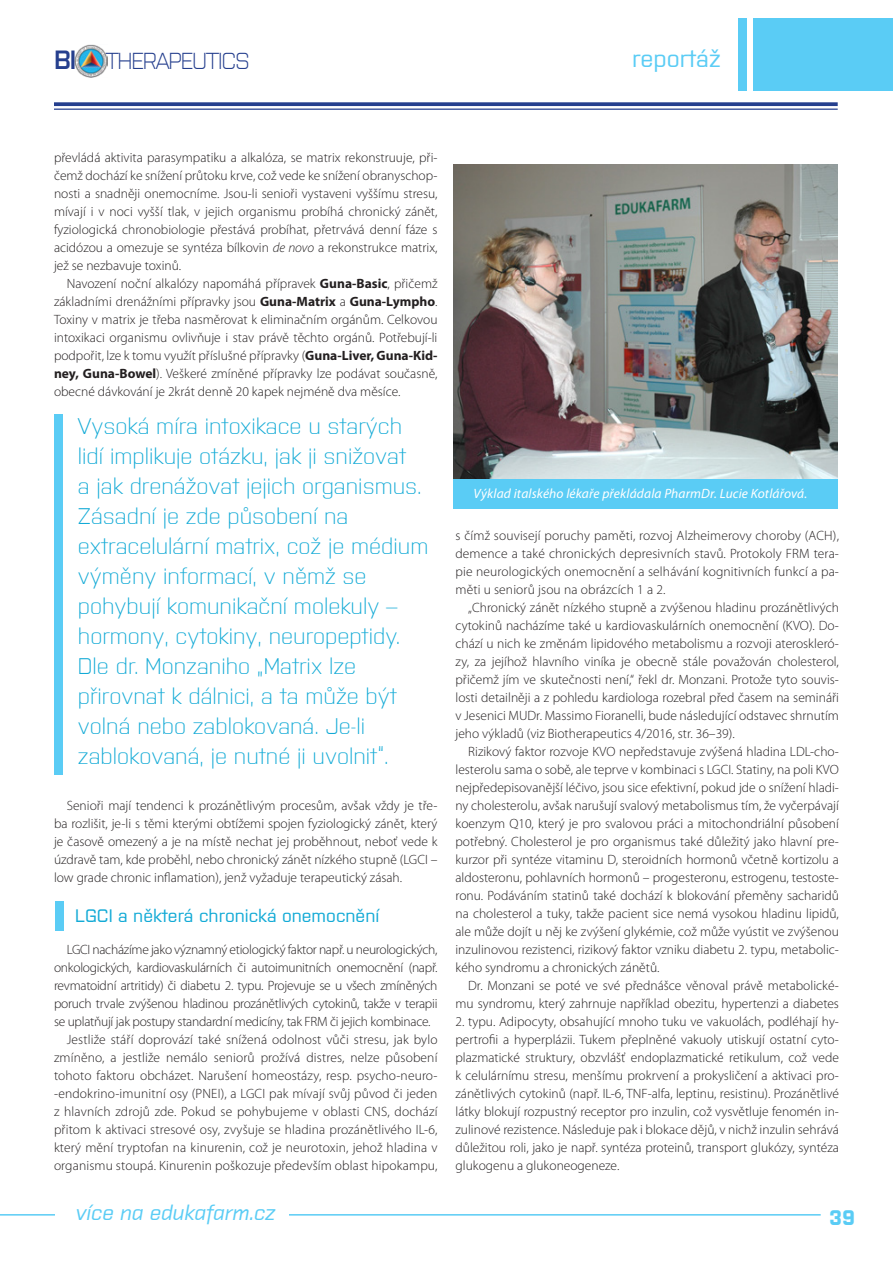
<style>
.page{position:relative;width:893px;height:1263px;background:#fff}
.page>*{position:absolute;margin:0;border:0;box-sizing:border-box;transform-origin:0 0}
.t1{font:500 24px "Purista";color:#5accf5}
.t2{font:300 22.95px "Purista";letter-spacing:-.05em;color:#253f8e}
.MEZITITULKY{font:300 22.5px/30px "Purista";color:#13aad6}
.t3{font:italic 500 21px "Purista";color:#5accf5}
.t4{font:700 21px "Purista";color:#5accf5}
.MEZITITULKY-2{font:500 18px "Purista";color:#13aad6}
.HLAVNÍ_TEXT{font:300 13.5px/18px "Myriad Pro";color:#231f20;text-align:justify}
.otazka_medi{font:italic 13.5px "Myriad Pro";letter-spacing:.01em;color:#fff}
.s1{font-weight:600;font-size:26.25px}
.s2{font-style:italic}
.s3{font-weight:700}
</style>
<div class="page">
<div style="left:753px;top:18px;width:140px;height:72px;background:#5accf5"></div>
<div style="left:738px;top:18px;width:8px;height:72px;background:#5accf5"></div>
<svg style="left:54px;top:102px;width:784px;height:4px;background:#354d96"></svg>
<hr style="left:54px;top:109px;width:784px;height:1px;background:#253f8e">
<img style="left:75px;top:45px;width:32px;height:32px">
<hr style="left:0;top:1214px;width:821px;height:1px;background:#5accf5">
<div style="left:55px;top:1191px;width:234px;height:49px;background:#fff"></div>
<div style="left:55px;top:415px;width:8px;height:360px;background:#5accf5"></div>
<img style="left:454px;top:164px;width:384px;height:315px">
<div style="left:454px;top:479px;width:384px;height:30px;background:#5accf5"></div>
<div style="left:55px;top:901px;width:9px;height:30px;background:#5accf5"></div>
<h2 class="t2" style="left:54px;top:44px;width:197px"><span class="s1">BI</span> THERAPEUTICS</h2>
<p class="t1" style="left:632px;top:41px;width:90px">reportáž</p>
<p class="HLAVNÍ_TEXT" style="left:54px;top:149px;width:385px">převládá aktivita parasympatiku a alkalóza, se matrix rekonstruuje, při&shy;čemž dochází ke snížení průtoku krve, což vede ke snížení obranyschop&shy;nosti a snadněji onemocníme. Jsou-li senioři vystaveni vyššímu stresu, mívají i v noci vyšší tlak, v jejich organismu probíhá chronický zánět, fyziologická chronobiologie přestává probíhat, přetrvává denní fáze s acidózou a omezuje se syntéza bílkovin <span class="s2">de novo</span> a rekonstrukce matrix, jež se nezbavuje toxinů.</p>
<p class="HLAVNÍ_TEXT" style="left:54px;top:275px;width:385px;text-indent:13px">Navození noční alkalózy napomáhá přípravek <span class="s3">Guna-Basic</span>, přičemž základními drenážními přípravky jsou <span class="s3">Guna-Matrix</span> a <span class="s3">Guna-Lympho</span>.<br>Toxiny v matrix je třeba nasměrovat k eliminačním orgánům. Celkovou intoxikaci organismu ovlivňuje i stav právě těchto orgánů. Potřebují-li podpořit, lze k tomu využít příslušné přípravky (<span class="s3">Guna-Liver, Guna-Kid&shy;ney, Guna-Bowel</span>). Veškeré zmíněné přípravky lze podávat současně, obecné dávkování je 2krát denně 20 kapek nejméně dva měsíce.</p>
<p class="MEZITITULKY" style="left:78px;top:409px;width:352px">Vysoká míra intoxikace u starých lidí implikuje otázku, jak ji snižovat<br>a jak drenážovat jejich organismus.<br>Zásadní je zde působení na extracelulární matrix, což je médium výměny informací, v němž se pohybují komunikační molekuly – hormony, cytokiny, neuropeptidy.<br>Dle dr. Monzaniho „Matrix lze přirovnat k dálnici, a ta může být volná nebo zablokovaná. Je-li zablokovaná, je nutné ji uvolnit“.</p>
<p class="HLAVNÍ_TEXT" style="left:54px;top:797px;width:385px;text-indent:13px">Senioři mají tendenci k prozánětlivým procesům, avšak vždy je tře&shy;ba rozlišit, je-li s těmi kterými obtížemi spojen fyziologický zánět, který je časově omezený a je na místě nechat jej proběhnout, neboť vede k úzdravě tam, kde proběhl, nebo chronický zánět nízkého stupně (LGCI – low grade chronic inflamation), jenž vyžaduje terapeutický zásah.</p>
<p class="MEZITITULKY-2" style="left:75px;top:902px;width:306px">LGCI a některá chronická onemocnění</p>
<p class="HLAVNÍ_TEXT" style="left:54px;top:941px;width:385px;text-indent:13px">LGCI nacházíme jako významný etiologický faktor např. u neurologických, onkologických, kardiovaskulárních či autoimunitních onemocnění (např. revmatoidní artritidy) či diabetu 2. typu. Projevuje se u všech zmíněných poruch trvale zvýšenou hladinou prozánětlivých cytokinů, takže v terapii se uplatňují jak postupy standardní medicíny, tak FRM či jejich kombinace.</p>
<p class="HLAVNÍ_TEXT" style="left:54px;top:1031px;width:385px;text-indent:13px">Jestliže stáří doprovází také snížená odolnost vůči stresu, jak bylo zmíněno, a jestliže nemálo seniorů prožívá distres, nelze působení tohoto faktoru obcházet. Narušení homeostázy, resp. psycho-neuro--endokrino-imunitní osy (PNEI), a LGCI pak mívají svůj původ či jeden z hlavních zdrojů zde. Pokud se pohybujeme v oblasti CNS, dochází přitom k aktivaci stresové osy, zvyšuje se hladina prozánětlivého IL-6, který mění tryptofan na kinurenin, což je neurotoxin, jehož hladina v organismu stoupá. Kinurenin poškozuje především oblast hipokampu,</p>
<p class="otazka_medi" style="left:474px;top:485px;width:335px">Výklad italského lékaře překládala PharmDr. Lucie Kotlářová.</p>
<p class="HLAVNÍ_TEXT" style="left:455px;top:527px;width:385px">s čímž souvisejí poruchy paměti, rozvoj Alzheimerovy choroby (ACH), demence a také chronických depresivních stavů. Protokoly FRM tera&shy;pie neurologických onemocnění a selhávání kognitivních funkcí a pa&shy;měti u seniorů jsou na obrázcích 1 a 2.</p>
<p class="HLAVNÍ_TEXT" style="left:455px;top:599px;width:385px;text-indent:13px">„Chronický zánět nízkého stupně a zvýšenou hladinu prozánětlivých cytokinů nacházíme také u kardiovaskulárních onemocnění (KVO). Do&shy;chází u nich ke změnám lipidového metabolismu a rozvoji ateroskleró&shy;zy, za jejíhož hlavního viníka je obecně stále považován cholesterol, přičemž jím ve skutečnosti není,“ řekl dr. Monzani. Protože tyto souvis&shy;losti detailněji a z pohledu kardiologa rozebral před časem na semináři v Jesenici MUDr. Massimo Fioranelli, bude následující odstavec shrnutím jeho výkladů (viz Biotherapeutics 4/2016, str. 36–39).</p>
<p class="HLAVNÍ_TEXT" style="left:455px;top:743px;width:385px;text-indent:13px">Rizikový faktor rozvoje KVO nepředstavuje zvýšená hladina LDL-cho&shy;lesterolu sama o sobě, ale teprve v kombinaci s LGCI. Statiny, na poli KVO nejpředepisovanější léčivo, jsou sice efektivní, pokud jde o snížení hladi&shy;ny cholesterolu, avšak narušují svalový metabolismus tím, že vyčerpávají koenzym Q10, který je pro svalovou práci a mitochondriální působení potřebný. Cholesterol je pro organismus také důležitý jako hlavní pre&shy;kurzor při syntéze vitaminu D, steroidních hormonů včetně kortizolu a aldosteronu, pohlavních hormonů – progesteronu, estrogenu, testoste&shy;ronu. Podáváním statinů také dochází k blokování přeměny sacharidů na cholesterol a tuky, takže pacient sice nemá vysokou hladinu lipidů, ale může dojít u něj ke zvýšení glykémie, což může vyústit ve zvýšenou inzulinovou rezistenci, rizikový faktor vzniku diabetu 2. typu, metabolic&shy;kého syndromu a chronických zánětů.</p>
<p class="HLAVNÍ_TEXT" style="left:455px;top:977px;width:385px;text-align:right">Dr. Monzani se poté ve své přednášce věnoval právě metabolické&shy;mu syndromu, který zahrnuje například obezitu, hypertenzi a diabetes</p>
<p class="HLAVNÍ_TEXT" style="left:455px;top:1013px;width:385px">2. typu. Adipocyty, obsahující mnoho tuku ve vakuolách, podléhají hy&shy;pertrofii a hyperplázii. Tukem přeplněné vakuoly utiskují ostatní cyto&shy;plazmatické struktury, obzvlášť endoplazmatické retikulum, což vede k celulárnímu stresu, menšímu prokrvení a prokysličení a aktivaci pro&shy;zánětlivých cytokinů (např. IL-6, TNF-alfa, leptinu, resistinu). Prozánětlivé látky blokují rozpustný receptor pro inzulin, což vysvětluje fenomén in&shy;zulinové rezistence. Následuje pak i blokace dějů, v nichž inzulin sehrává důležitou roli, jako je např. syntéza proteinů, transport glukózy, syntéza glukogenu a glukoneogeneze.</p>
<h3 class="t3" style="left:75px;top:1197px;width:202px">více na edukafarm.cz</h3>
<h3 class="t4" style="left:829px;top:1202px;width:27px">39</h3>
</div>
